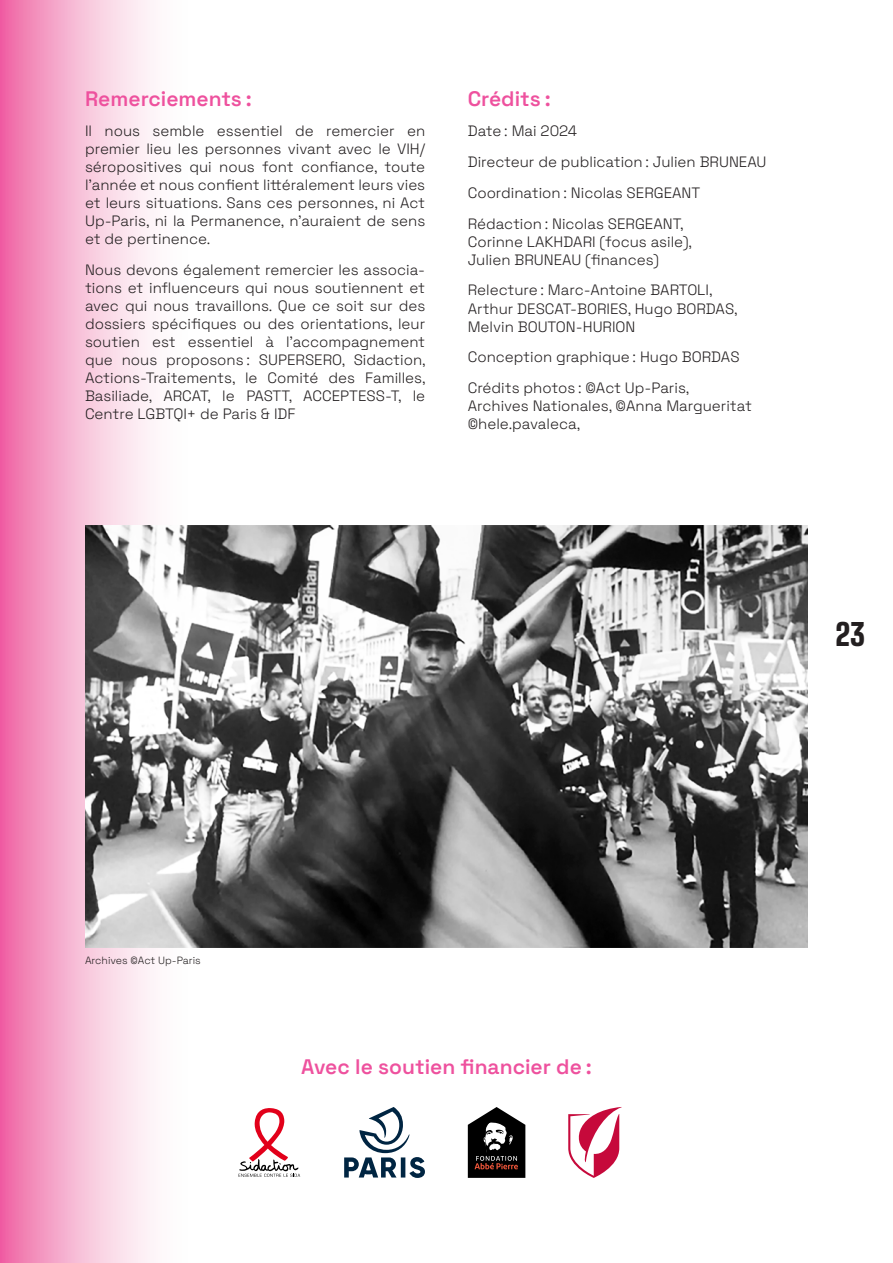
<style>
.page{position:relative;width:893px;height:1263px;background:#fff}
.page>*{position:absolute;margin:0;border:0;box-sizing:border-box;transform-origin:0 0}
.t1{font:900 30px "Big Shoulders Display";color:#231f20}
.Texte{font:600 21px "Space Grotesk";color:#ee519e}
.Texte-2{font:300 15px/18px "Space Grotesk";color:#231f20}
.t2{font:300 10.5px "Space Grotesk";color:#231f20}
</style>
<div class="page">
<svg style="left:0;top:0;width:194px;height:1263px"></svg>
<img style="left:85px;top:525px;width:723px;height:422px">
<svg style="left:468px;top:1107px;width:57px;height:71px"></svg>
<svg style="left:568px;top:1107px;width:54px;height:71px"></svg>
<svg style="left:238px;top:1108px;width:62px;height:69px"></svg>
<svg style="left:344px;top:1107px;width:81px;height:71px"></svg>
<p class="Texte" style="left:85px;top:82px;width:168px">Remerciements :</p>
<p class="Texte-2" style="left:85px;top:121px;width:342px;text-align:justify">Il nous semble essentiel de remercier en premier lieu les personnes vivant avec le VIH/ séropositives qui nous font confiance, toute l’année et nous confient littéralement leurs vies et leurs situations. Sans ces personnes, ni Act Up-Paris, ni la Permanence, n’auraient de sens et de pertinence.</p>
<p class="Texte-2" style="left:85px;top:260px;width:342px;text-align:justify">Nous devons également remercier les associa&shy;tions et influenceurs qui nous soutiennent et avec qui nous travaillons. Que ce soit sur des dossiers spécifiques ou des orientations, leur soutien est essentiel à l’accompagnement que nous proposons : SUPERSERO, Sidaction, Actions-Traitements, le Comité des Familles, Basiliade, ARCAT, le PASTT, ACCEPTESS-T, le Centre LGBTQI+ de Paris &amp; IDF</p>
<p class="Texte" style="left:468px;top:82px;width:84px">Crédits :</p>
<p class="Texte-2" style="left:468px;top:121px;width:111px">Date : Mai 2024</p>
<p class="Texte-2" style="left:468px;top:152px;width:300px">Directeur de publication : Julien BRUNEAU</p>
<p class="Texte-2" style="left:468px;top:183px;width:234px">Coordination : Nicolas SERGEANT</p>
<p class="Texte-2" style="left:468px;top:214px;width:226px">Rédaction : Nicolas SERGEANT,<br>Corinne LAKHDARI (focus asile),<br>Julien BRUNEAU (finances)</p>
<p class="Texte-2" style="left:468px;top:280px;width:271px">Relecture : Marc-Antoine BARTOLI,<br>Arthur DESCAT-BORIES, Hugo BORDAS,<br>Melvin BOUTON-HURION</p>
<p class="Texte-2" style="left:468px;top:347px;width:273px">Conception graphique : Hugo BORDAS</p>
<p class="Texte-2" style="left:468px;top:378px;width:286px">Crédits photos : ©Act Up-Paris,<br>Archives Nationales, ©Anna Margueritat ©hele.pavaleca,</p>
<h1 class="t1" style="left:835px;top:609px;width:31px">23</h1>
<p class="t2" style="left:85px;top:952px;width:117px">Archives ©Act Up-Paris</p>
<p class="Texte" style="left:301px;top:1050px;width:292px">Avec le soutien financier de :</p>
</div>
